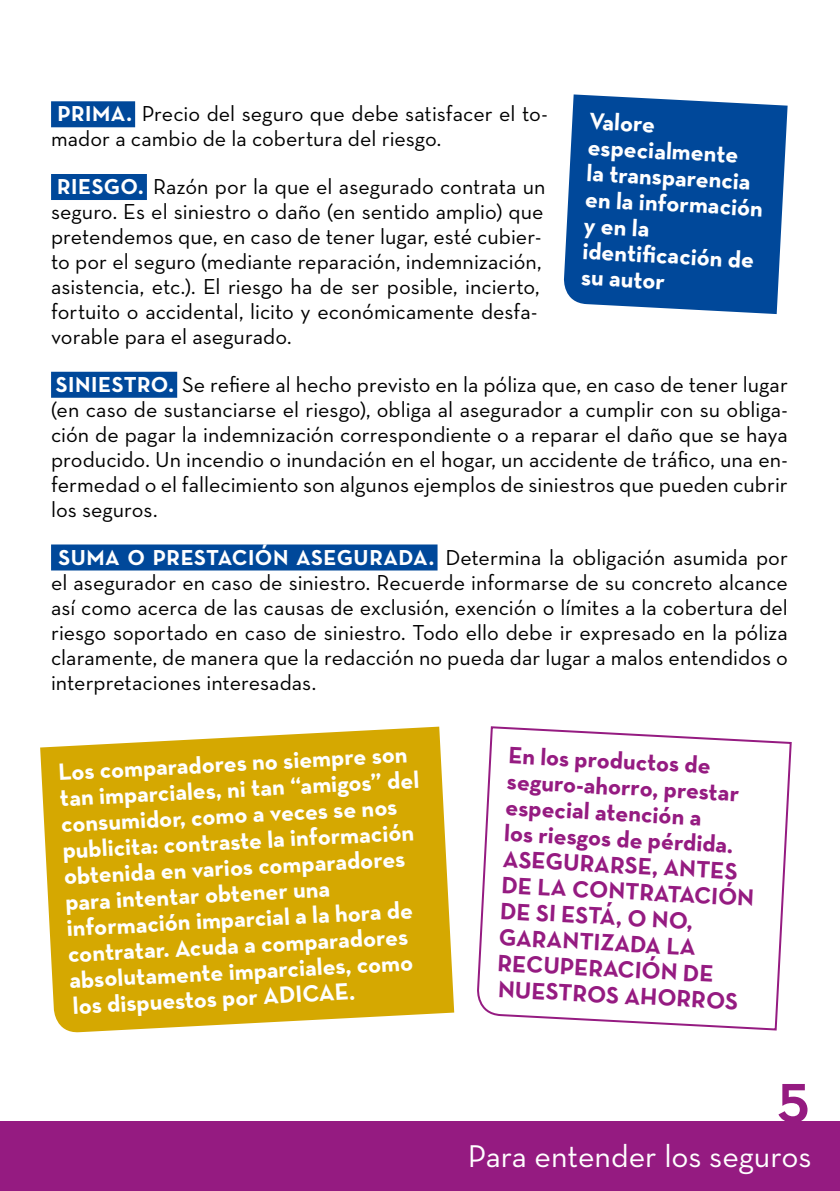
<style>
.page{position:relative;width:840px;height:1191px;background:#fff}
.page>*{position:absolute;margin:0;border:0;box-sizing:border-box;transform-origin:0 0}
.t1{font:700 72px "Neutra Disp";color:#951b81}
.t2{font:32px "Neutra Text";color:#fff}
.Destacado{font:700 24px/26px "Neutra Text";color:#fff}
.Destacado-2{font:700 24px/26px "Neutra Text";color:#951b81}
.Párrafo_normal{font:22px/25px "Neutra Text";color:#000}
.s1{font-weight:700;color:#fff}
</style>
<div class="page">
<div style="left:0;top:1121px;width:839px;height:70px;background:#951b81"></div>
<div style="left:51px;top:101px;width:84px;height:26px;background:#00489a"></div>
<div style="left:51px;top:174px;width:96px;height:26px;background:#00489a"></div>
<div style="left:51px;top:372px;width:126px;height:26px;background:#00489a"></div>
<div style="left:51px;top:544px;width:386px;height:26px;background:#00489a"></div>
<svg style="left:477px;top:726px;width:315px;height:305px"></svg>
<svg style="left:40px;top:726px;width:414px;height:307px;background:#d9b01a"></svg>
<svg style="left:564px;top:94px;width:223px;height:220px;background:#1758a3"></svg>
<p class="Párrafo_normal" style="left:51px;top:101px;width:498px"><span class="s1">PRIMA.</span> Precio del seguro que debe satisfacer el to&shy;mador a cambio de la cobertura del riesgo.</p>
<p class="Párrafo_normal" style="left:51px;top:174px;width:496px"><span class="s1">RIESGO.</span> Razón por la que el asegurado contrata un seguro. Es el siniestro o daño (en sentido amplio) que pretendemos que, en caso de tener lugar, esté cubier&shy;to por el seguro (mediante reparación, indemnización, asistencia, etc.). El riesgo ha de ser posible, incierto, fortuito o accidental, licito y económicamente desfa&shy;vorable para el asegurado.</p>
<p class="Párrafo_normal" style="left:51px;top:371px;width:738px;text-align:justify"><span class="s1">SINIESTRO.</span> Se refiere al hecho previsto en la póliza que, en caso de tener lugar (en caso de sustanciarse el riesgo), obliga al asegurador a cumplir con su obliga&shy;ción de pagar la indemnización correspondiente o a reparar el daño que se haya producido. Un incendio o inundación en el hogar, un accidente de tráfico, una en&shy;fermedad o el fallecimiento son algunos ejemplos de siniestros que pueden cubrir los seguros.</p>
<p class="Párrafo_normal" style="left:51px;top:544px;width:738px;text-align:justify;text-indent:7px"><span class="s1">SUMA O PRESTACIÓN ASEGURADA.</span> Determina la obligación asumida por el asegurador en caso de siniestro. Recuerde informarse de su concreto alcance así como acerca de las causas de exclusión, exención o límites a la cobertura del riesgo soportado en caso de siniestro. Todo ello debe ir expresado en la póliza claramente, de manera que la redacción no pueda dar lugar a malos entendidos o interpretaciones interesadas.</p>
<p class="Destacado" style="left:589px;top:107px;width:179px;rotate:3deg">Valore especialmente<br>la transparencia en la información y en la<br>identifi cación de su autor</p>
<p class="Destacado" style="left:58px;top:758px;width:361px;rotate:-3deg">Los comparadores no siempre son tan imparciales, ni tan “amigos” del consumidor, como a veces se nos publicita: contraste la información obtenida en varios comparadores para intentar obtener una información imparcial a la hora de contratar. Acuda a comparadores absolutamente imparciales, como los dispuestos por ADICAE.</p>
<p class="Destacado-2" style="left:509px;top:741px;width:254px;rotate:3deg">En los productos de seguro-ahorro, prestar especial atención a<br>los riesgos de pérdida.<br>ASEGURARSE, ANTES<br>DE LA CONTRATACIÓN<br>DE SI ESTÁ, O NO,<br>GARANTIZADA LA<br>RECUPERACIÓN DE<br>NUESTROS AHORROS</p>
<h1 class="t1" style="left:776px;top:1057px;width:34px">5</h1>
<h2 class="t2" style="left:467px;top:1137px;width:345px">Para entender los seguros</h2>
</div>
